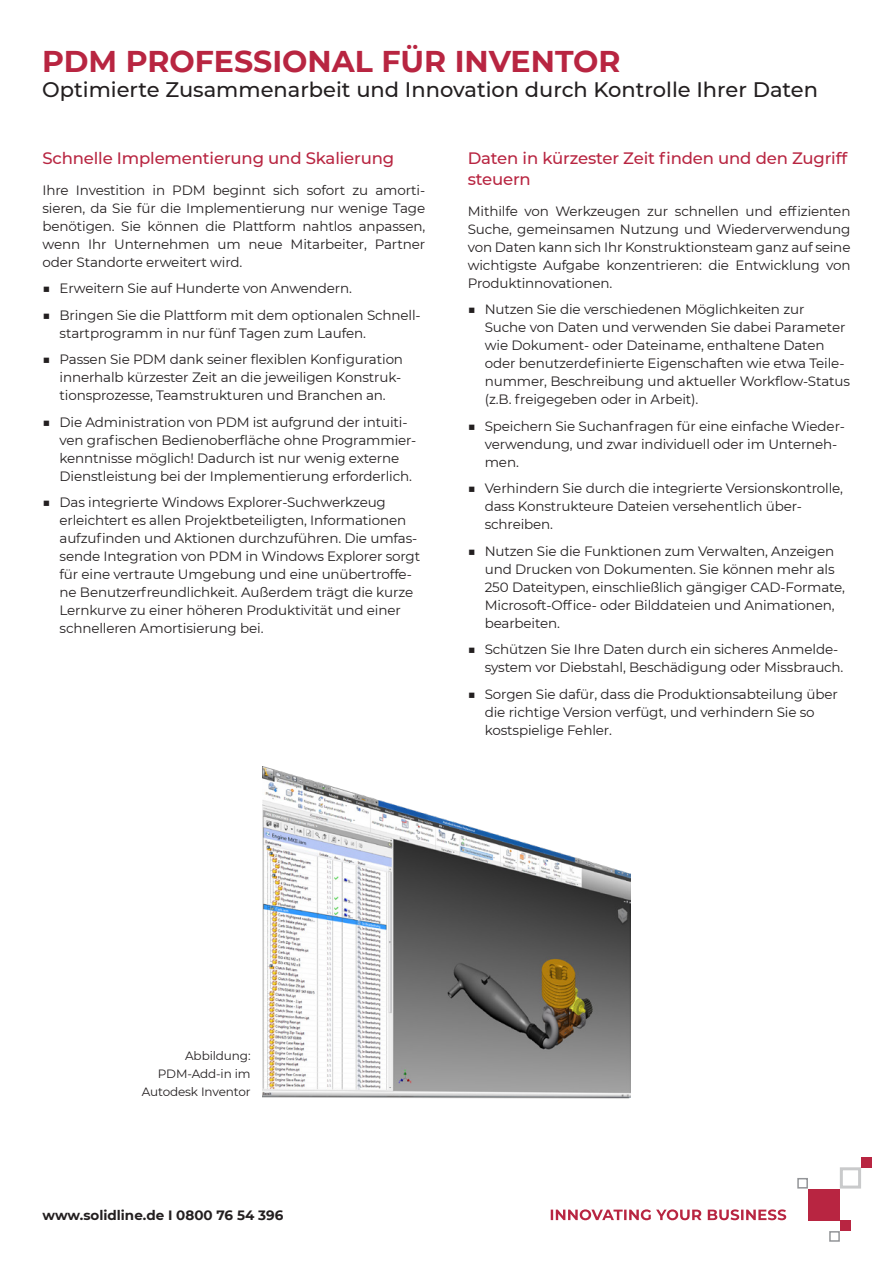
<style>
.page{position:relative;width:893px;height:1263px;background:#fff}
.page>*{position:absolute;margin:0;border:0;box-sizing:border-box;transform-origin:0 0}
.t1{font:700 30px "Montserrat";color:#b82541}
.t2{font:500 21px "Montserrat";color:#231f20}
.t3{font:500 16.5px/21px "Montserrat";letter-spacing:-.01em;color:#b82541}
.t4{font:13.5px/18px "Montserrat";letter-spacing:-.01em;color:#231f20}
.t5{font:700 13.5px "Montserrat";color:#231f20}
.t6{font:12px/18px "Montserrat";letter-spacing:-.01em;color:#231f20;text-align:right}
.s1{font-weight:700}
</style>
<div class="page">
<div style="left:861px;top:1157px;width:11px;height:10px;background:#b82541"></div>
<div style="left:840px;top:1220px;width:10px;height:11px;background:#b82541"></div>
<div style="left:808px;top:1188px;width:32px;height:32px;background:#b82541"></div>
<div style="left:840px;top:1167px;width:21px;height:21px;border:3px solid #939598"></div>
<div style="left:829px;top:1231px;width:11px;height:11px;border:2px solid #939598"></div>
<div style="left:797px;top:1178px;width:11px;height:10px;border:2px solid #939598"></div>
<svg style="left:551px;top:1209px;width:235px;height:11px"></svg>
<img style="left:263px;top:767px;width:367px;height:332px">
<p class="t1" style="left:42px;top:39px;width:580px">PDM PROFESSIONAL FÜR INVENTOR</p>
<p class="t2" style="left:42px;top:75px;width:777px">Optimierte Zusammenarbeit und Innovation durch Kontrolle Ihrer Daten</p>
<p class="t3" style="left:43px;top:147px;width:353px">Schnelle Implementierung und Skalierung</p>
<p class="t4" style="left:43px;top:181px;width:384px;text-align:justify">Ihre Investition in PDM beginnt sich sofort zu amorti&shy;sieren, da Sie für die Implementierung nur wenige Tage benötigen. Sie können die Plattform nahtlos anpassen, wenn Ihr Unternehmen um neue Mitarbeiter, Partner oder Standorte erweitert wird.</p>
<p class="t4" style="left:43px;top:279px;width:311px"><span class="s1">■</span> Erweitern Sie auf Hunderte von Anwendern.</p>
<p class="t4" style="left:60px;top:306px;width:363px;text-indent:-17px"><span class="s1">■</span> Bringen Sie die Plattform mit dem optionalen Schnell&shy;startprogramm in nur fünf Tagen zum Laufen.</p>
<p class="t4" style="left:60px;top:350px;width:345px;text-indent:-17px"><span class="s1">■</span> Passen Sie PDM dank seiner flexiblen Konfiguration innerhalb kürzester Zeit an die jeweiligen Konstruk&shy;tionsprozesse, Teamstrukturen und Branchen an.</p>
<p class="t4" style="left:60px;top:413px;width:358px;text-indent:-17px"><span class="s1">■</span> Die Administration von PDM ist aufgrund der intuiti&shy;ven grafischen Bedienoberfläche ohne Programmier&shy;kenntnisse möglich! Dadurch ist nur wenig externe Dienstleistung bei der Implementierung erforderlich.</p>
<p class="t4" style="left:60px;top:493px;width:362px;text-indent:-17px"><span class="s1">■</span> Das integrierte Windows Explorer-Suchwerkzeug erleichtert es allen Projektbeteiligten, Informationen aufzufinden und Aktionen durchzuführen. Die umfas&shy;sende Integration von PDM in Windows Explorer sorgt für eine vertraute Umgebung und eine unübertroffe&shy;ne Benutzerfreundlichkeit. Außerdem trägt die kurze Lernkurve zu einer höheren Produktivität und einer schnelleren Amortisierung bei.</p>
<p class="t3" style="left:468px;top:147px;width:381px">Daten in kürzester Zeit finden und den Zugriff steuern</p>
<p class="t4" style="left:468px;top:202px;width:384px;text-align:justify">Mithilfe von Werkzeugen zur schnellen und effizienten Suche, gemeinsamen Nutzung und Wiederverwendung von Daten kann sich Ihr Konstruktionsteam ganz auf seine wichtigste Aufgabe konzentrieren: die Entwicklung von Produktinnovationen.</p>
<p class="t4" style="left:485px;top:300px;width:367px;text-indent:-17px"><span class="s1">■</span> Nutzen Sie die verschiedenen Möglichkeiten zur<br>Suche von Daten und verwenden Sie dabei Parameter wie Dokument- oder Dateiname, enthaltene Daten oder benutzerdefinierte Eigenschaften wie etwa Teile&shy;nummer, Beschreibung und aktueller Workflow-Status (z.B. freigegeben oder in Arbeit).</p>
<p class="t4" style="left:485px;top:417px;width:362px;text-indent:-17px"><span class="s1">■</span> Speichern Sie Suchanfragen für eine einfache Wieder&shy;verwendung, und zwar individuell oder im Unterneh&shy;men.</p>
<p class="t4" style="left:485px;top:479px;width:360px;text-indent:-17px"><span class="s1">■</span> Verhindern Sie durch die integrierte Versionskontrolle, dass Konstrukteure Dateien versehentlich über&shy;schreiben.</p>
<p class="t4" style="left:485px;top:542px;width:362px;text-indent:-17px"><span class="s1">■</span> Nutzen Sie die Funktionen zum Verwalten, Anzeigen und Drucken von Dokumenten. Sie können mehr als 250 Dateitypen, einschließlich gängiger CAD-Formate, Microsoft-Office- oder Bilddateien und Animationen, bearbeiten.</p>
<p class="t4" style="left:485px;top:640px;width:360px;text-indent:-17px"><span class="s1">■</span> Schützen Sie Ihre Daten durch ein sicheres Anmelde&shy;system vor Diebstahl, Beschädigung oder Missbrauch.</p>
<p class="t4" style="left:485px;top:685px;width:354px;text-indent:-17px"><span class="s1">■</span> Sorgen Sie dafür, dass die Produktionsabteilung über die richtige Version verfügt, und verhindern Sie so kostspielige Fehler.</p>
<p class="t6" style="left:142px;top:1046px;width:110px">Abbildung:<br>PDM-Add-in im<br>Autodesk Inventor</p>
<p class="t5" style="left:43px;top:1206px;width:242px">www.solidline.de I 0800 76 54 396</p>
</div>
